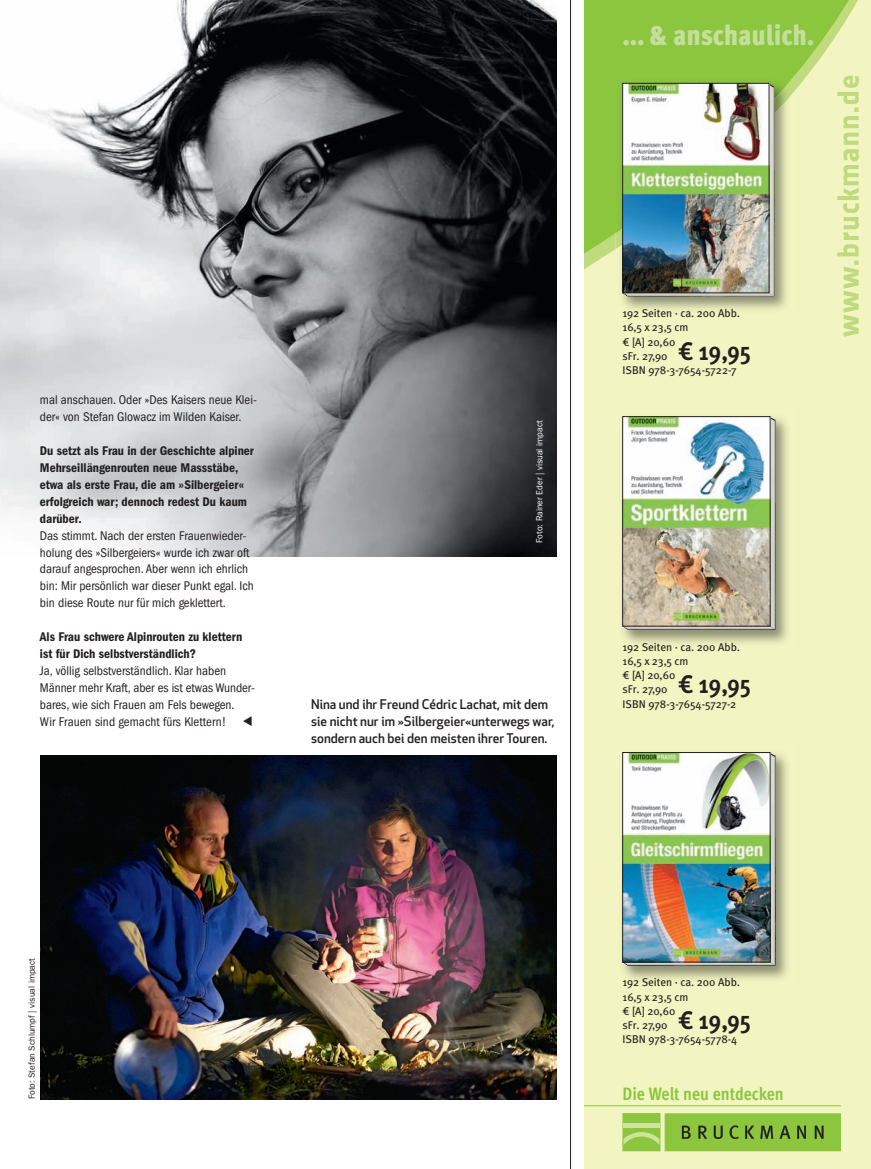
<style>
.page{position:relative;width:871px;height:1169px;background:#fff}
.page>*{position:absolute;margin:0;border:0;box-sizing:border-box;transform-origin:0 0}
.t1{font:900 28.5px "Meta Cond";color:#c4df9b}
.t2{font:700 25.5px "Meta Cond";letter-spacing:-.015em;color:#231f20}
.t3{font:700 18px "Meta Cond";color:#8bc63e}
._32_Kastentext{font:condensed 13.05px/17px "Franklin Gothic LT";color:#231f20}
._32_Kastentext-2{font:600 condensed 13.05px/17px "Franklin Gothic LT";color:#231f20}
._21_Bildunterschrift{font:500 13.05px/17px "Apex New";color:#231f20}
._32_Kastentext-3{font:700 13.05px "Apex New";color:#231f20}
.t4{font:11.25px/14.2px "Meta";color:#231f20}
._24_Tabellentext{font:9px "Franklin Gothic LT";color:#231f20;scale:.96 1}
._24_Tabellentext-2{font:9px "Franklin Gothic LT";color:#fff;scale:.96 1}
</style>
<div class="page">
<img style="left:40px;top:755px;width:516px;height:344px">
<img style="left:0;top:0;width:556px;height:556px">
<div style="left:584px;top:0;width:287px;height:1169px;background:#f2f4c1"></div>
<hr style="left:584px;top:1105px;width:257px;height:1px;background:#8bc63e">
<div style="left:665px;top:1113px;width:175px;height:37px;background:#8bc63e"></div>
<div style="left:665px;top:1113px;width:176px;height:37px;border:1px solid #8bc63e"></div>
<div style="left:623px;top:1113px;width:37px;height:37px;background:#8bc63e"></div>
<svg style="left:625px;top:1132px;width:33px;height:12px"></svg>
<div style="left:623px;top:1113px;width:37px;height:37px;border:1px solid #8bc63e"></div>
<hr style="left:623px;top:1123px;width:37px;height:4px;background:#d0e39a">
<svg style="left:682px;top:1125px;width:8px;height:13px"></svg>
<svg style="left:698px;top:1125px;width:9px;height:13px"></svg>
<svg style="left:714px;top:1125px;width:8px;height:13px"></svg>
<svg style="left:730px;top:1125px;width:9px;height:13px"></svg>
<svg style="left:745px;top:1125px;width:9px;height:13px"></svg>
<svg style="left:760px;top:1125px;width:13px;height:13px"></svg>
<svg style="left:780px;top:1125px;width:10px;height:13px"></svg>
<svg style="left:797px;top:1125px;width:9px;height:13px"></svg>
<svg style="left:815px;top:1125px;width:8px;height:13px"></svg>
<svg style="left:584px;top:0;width:275px;height:266px;fill:#8bc63e"></svg>
<img style="left:615px;top:249px;width:179px;height:60px">
<img style="left:615px;top:77px;width:178px;height:156px">
<svg style="left:623px;top:84px;width:151px;height:212px"></svg>
<img style="left:625px;top:85px;width:142px;height:206px">
<div style="left:623px;top:83px;width:146px;height:210px;border:1px solid #231f20"></div>
<img style="left:622px;top:416px;width:166px;height:227px">
<svg style="left:623px;top:417px;width:152px;height:212px;background:#b4b4a4"></svg>
<img style="left:625px;top:418px;width:143px;height:206px">
<img style="left:622px;top:752px;width:166px;height:227px">
<svg style="left:623px;top:752px;width:152px;height:213px;background:#abada5"></svg>
<img style="left:625px;top:754px;width:143px;height:206px">
<div style="left:623px;top:752px;width:147px;height:210px;border:1px solid #231f20"></div>
<hr style="left:570px;top:0;width:1px;height:1169px;background:#231f20">
<p class="t1" style="left:623px;top:18px;width:193px">… &amp; anschaulich.</p>
<p class="_32_Kastentext" style="left:40px;top:391px;width:218px">mal anschauen. Oder »Des Kaisers neue Klei&shy;der« von Stefan Glowacz im Wilden Kaiser.</p>
<p class="_32_Kastentext-2" style="left:40px;top:442px;width:215px">Du setzt als Frau in der Geschichte alpiner Mehrseillängenrouten neue Massstäbe, etwa als erste Frau, die am »Silbergeier« erfolgreich war; dennoch redest Du kaum darüber.</p>
<p class="_32_Kastentext" style="left:40px;top:527px;width:215px">Das stimmt. Nach der ersten Frauenwieder&shy;holung des »Silbergeiers« wurde ich zwar oft darauf angesprochen. Aber wenn ich ehrlich bin: Mir persönlich war dieser Punkt egal. Ich bin diese Route nur für mich geklettert.</p>
<p class="_32_Kastentext-2" style="left:40px;top:628px;width:204px">Als Frau schwere Alpinrouten zu klettern ist für Dich selbstverständlich?</p>
<p class="_32_Kastentext" style="left:40px;top:662px;width:216px">Ja, völlig selbstverständlich. Klar haben Männer mehr Kraft, aber es ist etwas Wunder&shy;bares, wie sich Frauen am Fels bewegen.<br>Wir Frauen sind gemacht fürs Klettern!</p>
<p class="_32_Kastentext-3" style="left:243px;top:712px;width:11px">◀</p>
<p class="_24_Tabellentext-2" style="left:534px;top:542px;width:129px;rotate:-90deg">Foto: Rainer Eder | visual impact</p>
<p class="_21_Bildunterschrift" style="left:311px;top:695px;width:245px">Nina und ihr Freund Cédric Lachat, mit dem sie nicht nur im »Silbergeier«unterwegs war, sondern auch bei den meisten ihrer Touren.</p>
<p class="t4" style="left:623px;top:306px;width:119px">192 Seiten · ca. 200 Abb.<br>16,5 x 23,5 cm<br>€ [A] 20,60<br>sFr. 27,90</p>
<p class="t2" style="left:678px;top:336px;width:75px">€ 19,95</p>
<p class="t4" style="left:623px;top:363px;width:116px">ISBN 978-3-7654-5722-7</p>
<p class="t4" style="left:623px;top:639px;width:119px">192 Seiten · ca. 200 Abb.<br>16,5 x 23,5 cm<br>€ [A] 20,60<br>sFr. 27,90</p>
<p class="t2" style="left:678px;top:669px;width:75px">€ 19,95</p>
<p class="t4" style="left:623px;top:696px;width:115px">ISBN 978-3-7654-5727-2</p>
<p class="_24_Tabellentext" style="left:27px;top:1099px;width:148px;rotate:-90deg">Foto: Stefan Schlumpf | visual impact</p>
<p class="t4" style="left:623px;top:975px;width:119px">192 Seiten · ca. 200 Abb.<br>16,5 x 23,5 cm<br>€ [A] 20,60<br>sFr. 27,90</p>
<p class="t2" style="left:678px;top:1005px;width:75px">€ 19,95</p>
<p class="t4" style="left:623px;top:1032px;width:116px">ISBN 978-3-7654-5778-4</p>
<p class="t3" style="left:623px;top:1083px;width:163px">Die Welt neu entdecken</p>
</div>
